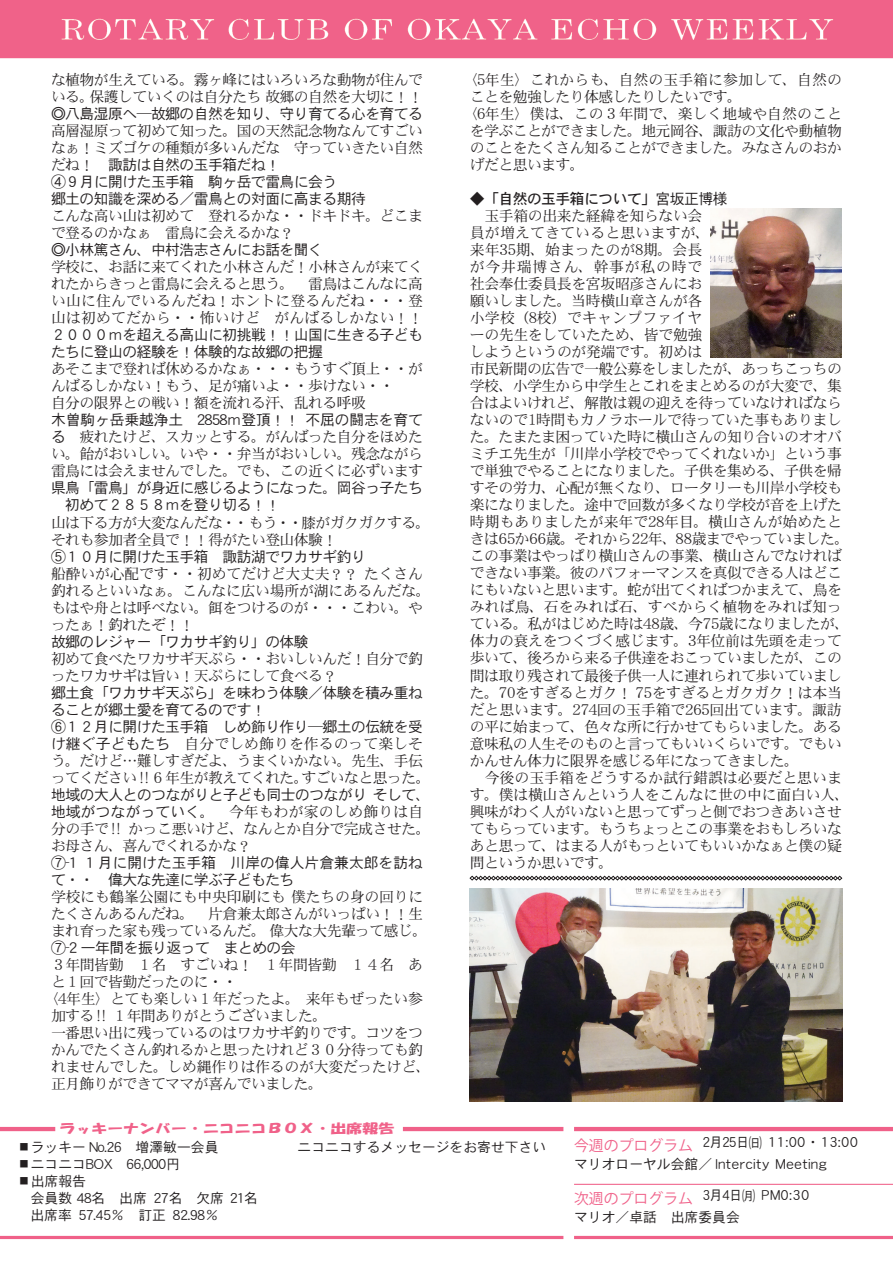
<style>
.page{position:relative;width:893px;height:1263px;background:#fff}
.page>*{position:absolute;margin:0;border:0;box-sizing:border-box;transform-origin:0 0}
.t1{font:14.85px/17px "DFHS Mincho W3 WINP RKSJ H";letter-spacing:-.04em;color:#231f20}
.t2{font:14.85px/17px "DFHS Gothic W3 WINP RKSJ H";letter-spacing:-.04em;color:#231f20}
.t3{font:14.85px/17px "DFHS Mincho W3 WINP RKSJ H";letter-spacing:-.02em;color:#231f20}
.t4{font:14.85px "DFHS Mincho W3 WINP RKSJ H";letter-spacing:.005em;color:#231f20}
.t5{font:14.85px/17px "DFHS Gothic W3 WINP RKSJ H";letter-spacing:-.005em;color:#231f20}
.t6{font:14.85px "DFHS Gothic W3 WINP RKSJ H";letter-spacing:-.01em;color:#231f20}
.t7{font:14.85px "DFHS Mincho W3 WINP RKSJ H";letter-spacing:-.015em;color:#231f20}
.t8{font:14.85px "DFHS Mincho W3 WINP RKSJ H";color:#231f20}
.t9{font:14.85px "DFHS Gothic W5 WINP RKSJ H";letter-spacing:-.04em;color:#231f20}
.t10{font:14.85px "Koz Go Pro";color:#f06189}
.t11{font:13.8px "DFHS Gothic W3 WINP RKSJ H";color:#231f20}
.t12{font:13.8px/21.3px "DFHS Gothic W3 WINP RKSJ H";color:#231f20;scale:.95 1}
.t13{font:13.8px "DFHS Gothic W3 WINP RKSJ H";letter-spacing:.035em;color:#231f20}
.t14{font:13.8px "DFHS Gothic W3 WINP RKSJ H";letter-spacing:.07em;color:#231f20}
.t15{font:12.75px "HGS Soei Kakupoptai";color:#f06189;scale:1.25 1}
.s1{font-family:"DFHS Mincho W3 WINP RKSJ H"}
.s2{font-family:"DFHS Gothic W3 WINP RKSJ H"}
.s3{font-family:"Koz Min Pro";font-weight:200}
.s4{font-family:"Koz Go Pro";font-weight:200}
.s5{font-family:"Koz Go Pro"}
</style>
<div class="page">
<img style="left:0;top:0;width:893px;height:59px">
<hr style="left:403px;top:1127px;width:160px;height:4px;background:#f06189">
<hr style="left:574px;top:1127px;width:319px;height:4px;background:#f06189">
<hr style="left:574px;top:1184px;width:319px;height:1px;background:#f06189">
<hr style="left:574px;top:1236px;width:319px;height:3px;background:#f06189">
<hr style="left:0;top:1127px;width:55px;height:4px;background:#f06189">
<hr style="left:0;top:1236px;width:563px;height:3px;background:#f06189">
<svg style="left:470px;top:876px;width:372px;height:4px"></svg>
<img style="left:470px;top:889px;width:373px;height:212px">
<img style="left:710px;top:208px;width:132px;height:149px">
<p class="t1" style="left:51px;top:71px;width:374px;text-align:right">な植物が生えている。霧ヶ峰にはいろいろな動物が住んで保護していくのは自分たち故郷の自然を大切に!!</p>
<p class="t1" style="left:51px;top:88px;width:45px">いる。</p>
<p class="t2" style="left:51px;top:105px;width:374px">◎八島湿原へ―故郷の自然を知り、守り育てる心を育てる</p>
<p class="t1" style="left:51px;top:122px;width:374px">高層湿原って初めて知った。国の天然記念物なんてすごいなぁ！ミズゴケの種類が多いんだな　守っていきたい自然</p>
<p class="t2" style="left:51px;top:156px;width:316px"><span class="s1">だね！　</span>諏訪は自然の玉手箱だね!<br>④９月に開けた玉手箱　駒ヶ岳で雷鳥に会う<br>郷土の知識を深める／雷鳥との対面に高まる期待</p>
<p class="t1" style="left:51px;top:207px;width:374px">こんな高い山は初めて　登れるかな・・ドキドキ。どこまで登るのかなぁ　雷鳥に会えるかな?</p>
<p class="t2" style="left:51px;top:241px;width:274px">◎小林篤さん、中村浩志さんにお話を聞く</p>
<p class="t1" style="left:51px;top:258px;width:374px;text-align:justify">学校に、お話に来てくれた小林さんだ！小林さんが来てくれたからきっと雷鳥に会えると思う。　雷鳥はこんなに高い山に住んでいるんだね！ホントに登るんだね・・・登山は初めてだから・・怖いけど　がんばるしかない!!</p>
<p class="t2" style="left:51px;top:327px;width:374px">２０００ｍを超える高山に初挑戦！！山国に生きる子どもたちに登山の経験を！体験的な故郷の把握</p>
<p class="t1" style="left:51px;top:361px;width:374px">あそこまで登れば休めるかなぁ・・・もうすぐ頂上・・がんばるしかない！もう、足が痛いよ・・歩けない・・<br>自分の限界との戦い！額を流れる汗、乱れる呼吸</p>
<p class="t6" style="left:51px;top:413px;width:374px">木曽駒ヶ岳乗越浄土　2858ｍ登頂！！不屈の闘志を育て</p>
<p class="t1" style="left:51px;top:429px;width:374px;text-align:justify"><span class="s2">る　</span>疲れたけど、スカッとする。がんばった自分をほめたい。飴がおいしい。いや・・弁当がおいしい。残念ながら雷鳥には会えませんでした。でも、この近くに必ずいます</p>
<p class="t2" style="left:51px;top:480px;width:374px">県鳥「雷鳥」が身近に感じるようになった。岡谷っ子たち　初めて２８５８ｍを登り切る!!</p>
<p class="t1" style="left:51px;top:514px;width:381px">山は下る方が大変なんだな・・もう・・膝がガクガクする。それも参加者全員で！！得がたい登山体験!</p>
<p class="t2" style="left:51px;top:548px;width:316px">⑤１０月に開けた玉手箱　諏訪湖でワカサギ釣り</p>
<p class="t3" style="left:51px;top:565px;width:381px">船酔いが心配です・・初めてだけど大丈夫？？たくさん釣れるといいなぁ。こんなに広い場所が湖にあるんだな。もはや舟とは呼べない。餌をつけるのが・・・こわい。やったぁ！釣れたぞ!!</p>
<p class="t2" style="left:51px;top:633px;width:259px">故郷のレジャー「ワカサギ釣り」の体験</p>
<p class="t1" style="left:51px;top:650px;width:374px">初めて食べたワカサギ天ぷら・・おいしいんだ！自分で釣ったワカサギは旨い！天ぷらにして食べる?</p>
<p class="t2" style="left:51px;top:684px;width:374px">郷土食「ワカサギ天ぷら」を味わう体験／体験を積み重ねることが郷土愛を育てるのです!<br>⑥１２月に開けた玉手箱　しめ飾り作り―郷土の伝統を受</p>
<p class="t8" style="left:51px;top:736px;width:374px"><span class="s2">け継ぐ子どもたち　</span>自分でしめ飾りを作るのって楽しそ</p>
<p class="t1" style="left:51px;top:752px;width:374px">う。だけど…難しすぎだよ、うまくいかない。先生、手伝</p>
<p class="t1" style="left:301px;top:769px;width:131px">すごいなと思った。</p>
<p class="t1" style="left:51px;top:769px;width:259px">ってください<span class="s3">‼</span>６年生が教えてくれた。</p>
<p class="t2" style="left:51px;top:786px;width:381px">地域の大人とのつながりと子ども同士のつながりそして、</p>
<p class="t1" style="left:51px;top:803px;width:381px"><span class="s2">地域がつながっていく。　</span>今年もわが家のしめ飾りは自分の手で<span class="s3">‼</span> かっこ悪いけど、なんとか自分で完成させた。お母さん、喜んでくれるかな?</p>
<p class="t5" style="left:51px;top:854px;width:374px">⑦-1 １月に開けた玉手箱　川岸の偉人片倉兼太郎を訪ねて・・　偉大な先達に学ぶ子どもたち</p>
<p class="t1" style="left:51px;top:888px;width:378px">学校にも鶴峯公園にも中央印刷にも僕たちの身の回りにたくさんあるんだね。　片倉兼太郎さんがいっぱい！！生まれ育った家も残っているんだ。偉大な大先輩って感じ。</p>
<p class="t2" style="left:51px;top:939px;width:246px">⑦-2 一年間を振り返って　まとめの会</p>
<p class="t1" style="left:264px;top:956px;width:160px">１年間皆勤　１４名　あ</p>
<p class="t1" style="left:51px;top:956px;width:203px">３年間皆勤　１名　すごいね！</p>
<p class="t1" style="left:51px;top:973px;width:188px">と１回で皆勤だったのに・・</p>
<p class="t7" style="left:44px;top:991px;width:381px">〈4年生〉とても楽しい１年だったよ。来年もぜったい参</p>
<p class="t1" style="left:51px;top:1007px;width:278px">加する<span class="s3">‼</span> １年間ありがとうございました。</p>
<p class="t1" style="left:51px;top:1024px;width:374px">一番思い出に残っているのはワカサギ釣りです。コツをつ</p>
<p class="t1" style="left:51px;top:1041px;width:374px">かんでたくさん釣れるかと思ったけれど３０分待っても釣</p>
<p class="t3" style="left:51px;top:1058px;width:381px">れませんでした。しめ縄作りは作るのが大変だったけど、</p>
<p class="t1" style="left:51px;top:1075px;width:274px">正月飾りができてママが喜んでいました。</p>
<p class="t4" style="left:462px;top:72px;width:381px">〈5年生〉これからも、自然の玉手箱に参加して、自然の</p>
<p class="t1" style="left:470px;top:88px;width:274px">ことを勉強したり体感したりしたいです。</p>
<p class="t4" style="left:462px;top:106px;width:381px">〈6年生〉僕は、この３年間で、楽しく地域や自然のこと</p>
<p class="t1" style="left:470px;top:122px;width:374px">を学ぶことができました。地元岡谷、諏訪の文化や動植物</p>
<p class="t1" style="left:470px;top:139px;width:374px">のことをたくさん知ることができました。みなさんのおか</p>
<p class="t1" style="left:470px;top:156px;width:116px">げだと思います。</p>
<p class="t9" style="left:470px;top:191px;width:259px">◆「自然の玉手箱について」<span class="s2">宮坂正博様</span></p>
<p class="t1" style="left:470px;top:207px;width:381px">　玉手箱の出来た経緯を知らない会<br>員が増えてきていると思いますが、<br>来年35期、始まったのが期8 。会長<br>が今井瑞博さん、幹事が私の時で<br>社会奉仕委員長を宮坂昭彦さんにお<br>願いしました。当時横山章さんが各<br>小学校（校8 ）でキャンプファイヤ<br>ーの先生をしていたため、皆で勉強<br>しようというのが発端です。初めは<br>市民新聞の広告で一般公募をしましたが、あっちこっちの学校、小学生から中学生とこれをまとめるのが大変で、集合はよいけれど、解散は親の迎えを待っていなければならないので1時間もカノラホールで待っていた事もありました。たまたま困っていた時に横山さんの知り合いのオオバミチエ先生が「川岸小学校でやってくれないか」という事で単独でやることになりました。子供を集める、子供を帰すその労力、心配が無くなり、ロータリーも川岸小学校も楽になりました。途中で回数が多くなり学校が音を上げた時期もありましたが来年で28年目。横山さんが始めたときは65か66歳。それから22年、88歳までやっていました。この事業はやっぱり横山さんの事業、横山さんでなければできない事業。彼のパフォーマンスを真似できる人はどこにもいないと思います。蛇が出てくればつかまえて、鳥をみれば鳥、石をみれば石、すべからく植物をみれば知っている。私がはじめた時は48歳、今75歳になりましたが、体力の衰えをつくづく感じます。3年位前は先頭を走って歩いて、後ろから来る子供達をおこっていましたが、この間は取り残されて最後子供一人に連れられて歩いていました。70をすぎるとガク！ 75をすぎるとガクガク！は本当だと思います。274回の玉手箱で265回出ています。諏訪の平に始まって、色々な所に行かせてもらいました。ある意味私の人生そのものと言ってもいいくらいです。でもいかんせん体力に限界を感じる年になってきました。<br>　今後の玉手箱をどうするか試行錯誤は必要だと思います。僕は横山さんという人をこんなに世の中に面白い人、興味がわく人がいないと思ってずっと側でおつきあいさせてもらっています。もうちょっとこの事業をおもしろいなあと思って、はまる人がもっといてもいいかなぁと僕の疑問というか思いです。</p>
<p class="t15" style="left:60px;top:1122px;width:269px">ラッキーナンバー・ニコニコＢＯＸ・出席報告</p>
<p class="t11" style="left:17px;top:1140px;width:203px"><span class="s4">▪</span>ラッキー No.26　増澤敏一会員</p>
<p class="t11" style="left:17px;top:1157px;width:164px"><span class="s4">▪</span>ニコニコBOX　66,000円</p>
<p class="t11" style="left:17px;top:1174px;width:71px"><span class="s4">▪</span>出席報告</p>
<p class="t11" style="left:154px;top:1191px;width:106px">27名　欠席 21名</p>
<p class="t11" style="left:17px;top:1191px;width:131px">　会員数 48名　出席</p>
<p class="t11" style="left:17px;top:1208px;width:56px">　出席率</p>
<p class="t11" style="left:79px;top:1208px;width:89px">57.45％　訂正</p>
<p class="t11" style="left:173px;top:1208px;width:47px">82.98％</p>
<p class="t11" style="left:298px;top:1140px;width:250px">ニコニコするメッセージをお寄せ下さい</p>
<p class="t12" style="left:574px;top:1132px;width:199px">　　　　　　　　　　月2 25日<span class="s5">㈰</span></p>
<p class="t11" style="left:769px;top:1135px;width:90px">11:00・13:00</p>
<p class="t10" style="left:574px;top:1135px;width:121px">今週のプログラム</p>
<p class="t10" style="left:574px;top:1189px;width:121px">次週のプログラム</p>
<p class="t13" style="left:574px;top:1157px;width:197px">マリオローヤル会館／ Intercity</p>
<p class="t11" style="left:762px;top:1188px;width:49px">PM0:30</p>
<p class="t14" style="left:776px;top:1157px;width:52px">Meeting</p>
<p class="t12" style="left:574px;top:1185px;width:192px">　　　　　　　　　　月3 4日<span class="s5">㈪</span>マリオ／卓話　出席委員会</p>
</div>
